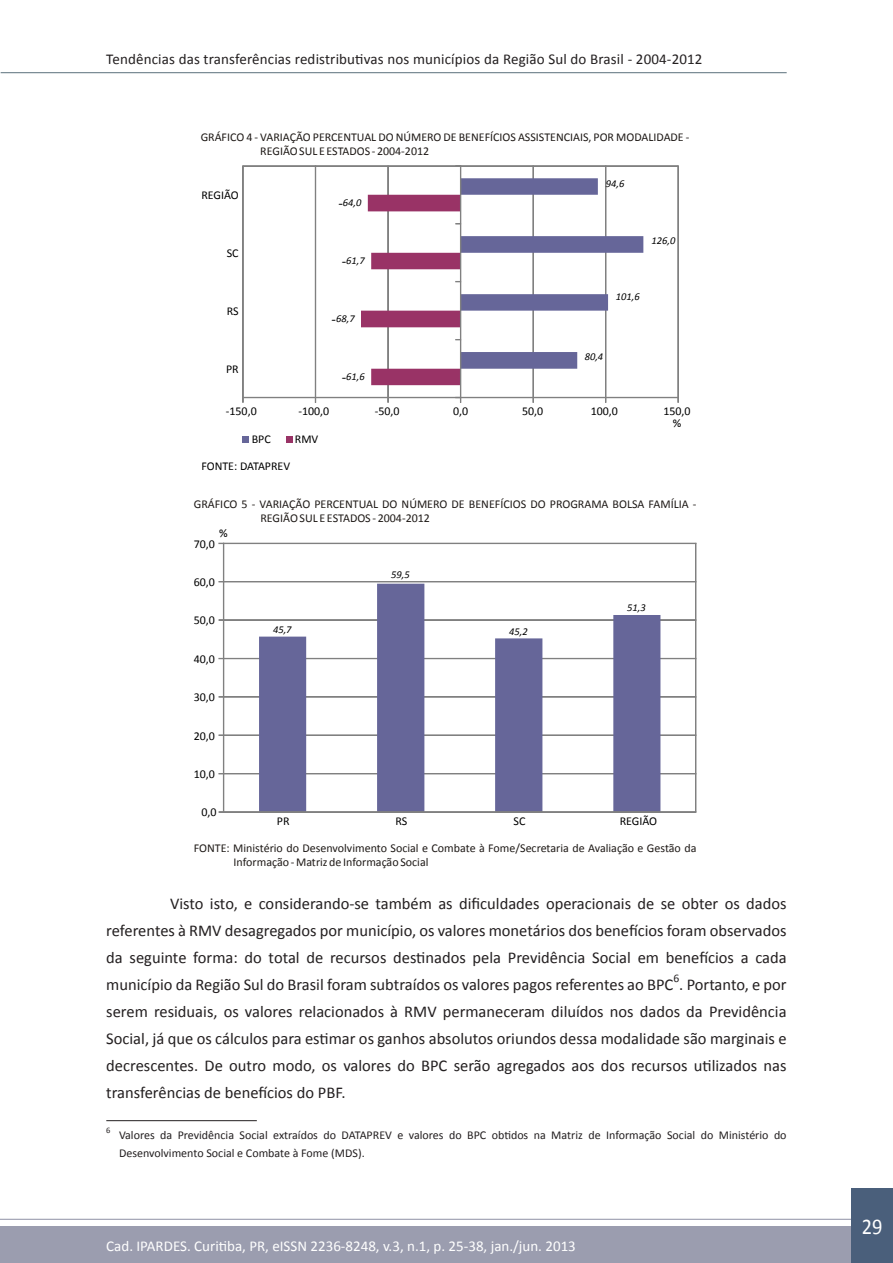
<style>
.page{position:relative;width:893px;height:1263px;background:#fff}
.page>*{position:absolute;margin:0;border:0;box-sizing:border-box;transform-origin:0 0}
.t1{font:22.5px "Calibri";color:#fff;scale:.91 1}
.TEXTO_NORMAL{font:16.5px/27px "Calibri";color:#231f20;text-align:justify}
.t2{font:15px "Calibri";letter-spacing:.01em;color:#231f20}
.t3{font:15px "Calibri";color:#fff}
.t4{font:12px/13.5px "Calibri";color:#1f1a17}
.NOTA_RODAPÉ{font:12px/18px "Calibri";color:#231f20}
.t5{font:12px/12.5px "Calibri";color:#000;text-align:center}
.TEXTO_NORMAL-2{font:11.55px "Calibri";color:#231f20}
.t6{font:italic 10.5px "Calibri";color:#000}
.NOTA_RODAPÉ-2{font:8.4px "Calibri";color:#231f20}
.s1{font-style:normal;font-size:14.85px}
</style>
<div class="page">
<hr style="left:0;top:1219px;width:854px;height:1px;background:#9b9daf">
<div style="left:0;top:1227px;width:893px;height:36px;background:#9b9daf"></div>
<div style="left:851px;top:1188px;width:42px;height:75px;background:#4a5f7b"></div>
<hr style="left:1px;top:72px;width:786px;height:1px;background:#5b717c">
<hr style="left:106px;top:1120px;width:151px;height:1px;background:#231f20">
<hr style="left:606px;top:166px;width:1px;height:231px;background:#808080">
<div style="left:243px;top:166px;width:1px;height:232px;border:1px solid #808080"></div>
<div style="left:315px;top:166px;width:1px;height:232px;border:1px solid #808080"></div>
<div style="left:388px;top:166px;width:1px;height:232px;border:1px solid #808080"></div>
<div style="left:533px;top:166px;width:1px;height:232px;border:1px solid #808080"></div>
<div style="left:605px;top:166px;width:1px;height:232px;border:1px solid #808080"></div>
<div style="left:678px;top:166px;width:1px;height:232px;border:1px solid #808080"></div>
<div style="left:243px;top:397px;width:435px;height:1px;border:1px solid #808080"></div>
<div style="left:243px;top:166px;width:435px;height:1px;border:1px solid #808080"></div>
<div style="left:460px;top:166px;width:1px;height:232px;border:1px solid #808080"></div>
<svg style="left:456px;top:397px;width:5px;height:5px"></svg>
<svg style="left:361px;top:178px;width:282px;height:207px"></svg>
<div style="left:243px;top:436px;width:6px;height:7px;background:#669"></div>
<div style="left:286px;top:436px;width:6px;height:7px;background:#936"></div>
<div style="left:223px;top:543px;width:473px;height:1px;border:1px solid #808080"></div>
<div style="left:223px;top:581px;width:473px;height:1px;border:1px solid #808080"></div>
<div style="left:223px;top:620px;width:473px;height:1px;border:1px solid #808080"></div>
<div style="left:223px;top:658px;width:473px;height:1px;border:1px solid #808080"></div>
<div style="left:223px;top:697px;width:473px;height:1px;border:1px solid #808080"></div>
<div style="left:223px;top:735px;width:473px;height:1px;border:1px solid #808080"></div>
<div style="left:223px;top:773px;width:473px;height:1px;border:1px solid #808080"></div>
<svg style="left:259px;top:584px;width:401px;height:228px"></svg>
<div style="left:223px;top:543px;width:1px;height:269px;border:1px solid #808080"></div>
<div style="left:695px;top:543px;width:1px;height:269px;border:1px solid #808080"></div>
<div style="left:223px;top:812px;width:473px;height:1px;border:1px solid #808080"></div>
<p class="t2" style="left:106px;top:50px;width:598px">Tendências das transferências redistributivas nos municípios da Região Sul do Brasil - 2004-2012</p>
<p class="t4" style="left:260px;top:130px;width:431px;text-indent:-60px">GRÁFICO 4 - VARIAÇÃO PERCENTUAL DO NÚMERO DE BENEFÍCIOS ASSISTENCIAIS, POR MODALIDADE -<br>REGIÃO SUL E ESTADOS - 2004-2012</p>
<p class="t5" style="left:201px;top:188px;width:39px">REGIÃO</p>
<p class="t5" style="left:227px;top:246px;width:13px">SC</p>
<p class="t5" style="left:227px;top:304px;width:13px">RS</p>
<p class="t5" style="left:226px;top:362px;width:14px">PR</p>
<p class="t6" style="left:338px;top:196px;width:24px"><span class="s1">-</span>64,0</p>
<p class="t6" style="left:342px;top:254px;width:24px"><span class="s1">-</span>61,7</p>
<p class="t6" style="left:332px;top:312px;width:24px"><span class="s1">-</span>68,7</p>
<p class="t6" style="left:342px;top:370px;width:24px"><span class="s1">-</span>61,6</p>
<p class="t6" style="left:606px;top:177px;width:20px">94,6</p>
<p class="t6" style="left:652px;top:234px;width:25px">126,0</p>
<p class="t6" style="left:616px;top:290px;width:25px">101,6</p>
<p class="t6" style="left:585px;top:350px;width:20px">80,4</p>
<p class="t5" style="left:226px;top:404px;width:32px">-150,0</p>
<p class="t5" style="left:298px;top:404px;width:32px">-100,0</p>
<p class="t5" style="left:375px;top:404px;width:26px">-50,0</p>
<p class="t5" style="left:453px;top:404px;width:17px">0,0</p>
<p class="t5" style="left:522px;top:404px;width:23px">50,0</p>
<p class="t5" style="left:591px;top:404px;width:29px">100,0</p>
<p class="t5" style="left:663px;top:404px;width:29px">150,0 %</p>
<p class="t5" style="left:252px;top:432px;width:21px">BPC</p>
<p class="t5" style="left:295px;top:432px;width:25px">RMV</p>
<p class="t5" style="left:201px;top:459px;width:90px">FONTE: DATAPREV</p>
<p class="t4" style="left:260px;top:497px;width:438px;text-indent:-67px">GRÁFICO 5 - VARIAÇÃO PERCENTUAL DO NÚMERO DE BENEFÍCIOS DO PROGRAMA BOLSA FAMÍLIA -<br>REGIÃO SUL E ESTADOS - 2004-2012</p>
<p class="t5" style="left:219px;top:526px;width:10px">%</p>
<p class="t5" style="left:194px;top:537px;width:23px">70,0</p>
<p class="t5" style="left:194px;top:575px;width:23px">60,0</p>
<p class="t5" style="left:194px;top:614px;width:23px">50,0</p>
<p class="t5" style="left:194px;top:652px;width:23px">40,0</p>
<p class="t5" style="left:194px;top:690px;width:23px">30,0</p>
<p class="t5" style="left:194px;top:729px;width:23px">20,0</p>
<p class="t5" style="left:194px;top:767px;width:23px">10,0</p>
<p class="t5" style="left:201px;top:805px;width:17px">0,0</p>
<p class="t6" style="left:273px;top:623px;width:20px">45,7</p>
<p class="t6" style="left:391px;top:568px;width:20px">59,5</p>
<p class="t6" style="left:509px;top:625px;width:20px">45,2</p>
<p class="t6" style="left:627px;top:601px;width:20px">51,3</p>
<p class="t5" style="left:277px;top:814px;width:14px">PR</p>
<p class="t5" style="left:395px;top:814px;width:13px">RS</p>
<p class="t5" style="left:514px;top:814px;width:13px">SC</p>
<p class="t5" style="left:620px;top:814px;width:39px">REGIÃO</p>
<p class="t4" style="left:234px;top:841px;width:464px;text-indent:-40px">FONTE: Ministério do Desenvolvimento Social e Combate à Fome/Secretaria de Avaliação e Gestão da<br>Informação - Matriz de Informação Social</p>
<p class="TEXTO_NORMAL" style="left:106px;top:889px;width:682px;text-indent:64px">Visto isto, e considerando-se também as dificuldades operacionais de se obter os dados referentes à RMV desagregados por município, os valores monetários dos benefícios foram observados da seguinte forma: do total de recursos destinados pela Previdência Social em benefícios a cada município da Região Sul do Brasil foram subtraídos os valores pagos referentes ao BPC . Portanto, e por</p>
<p class="TEXTO_NORMAL-2" style="left:673px;top:970px;width:7px">6</p>
<p class="TEXTO_NORMAL" style="left:106px;top:997px;width:682px">serem residuais, os valores relacionados à RMV permaneceram diluídos nos dados da Previdência Social, já que os cálculos para estimar os ganhos absolutos oriundos dessa modalidade são marginais e decrescentes. De outro modo, os valores do BPC serão agregados aos dos recursos utilizados nas transferências de benefícios do PBF.</p>
<p class="NOTA_RODAPÉ-2" style="left:106px;top:1125px;width:6px">6</p>
<p class="NOTA_RODAPÉ" style="left:119px;top:1125px;width:669px">Valores da Previdência Social extraídos do DATAPREV e valores do BPC obtidos na Matriz de Informação Social do Ministério do<br>Desenvolvimento Social e Combate à Fome (MDS).</p>
<p class="t3" style="left:106px;top:1237px;width:471px">Cad. IPARDES. Curitiba, PR, eISSN 2236-8248, v.3, n.1, p. 25-38, jan./jun. 2013</p>
<h1 class="t1" style="left:862px;top:1213px;width:24px">29</h1>
</div>
